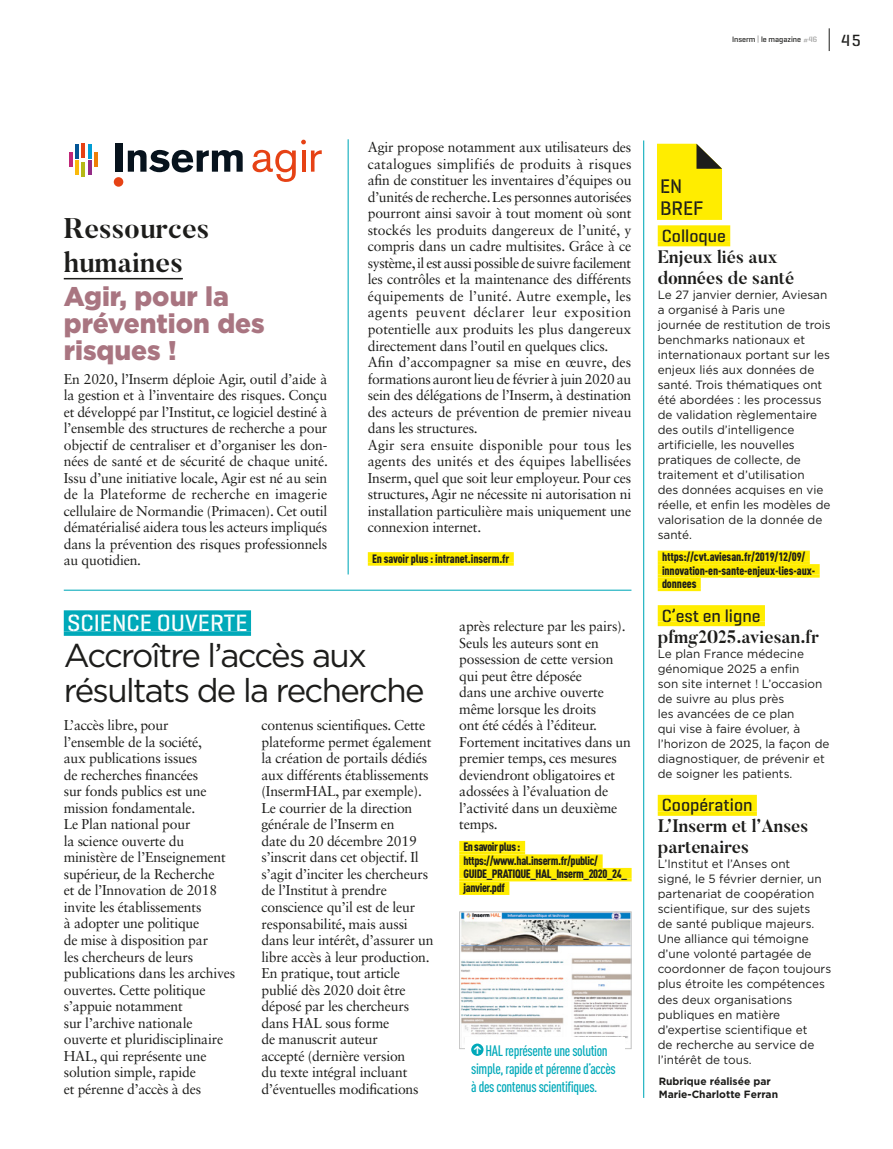
<style>
.page{position:relative;width:893px;height:1149px;background:#fff}
.page>*{position:absolute;margin:0;border:0;box-sizing:border-box;transform-origin:0 0}
.t1{font:33px/35.1px "Gotham";letter-spacing:-.05em;color:#1d1d1b}
.t2{font:700 28.35px/33.9px "Butler";color:#1d1d1b}
.t3{font:900 27px/27px "Gotham";color:#a97581}
.t4{font:500 24px "Geogrotesque Stencil A";color:#fff}
.t5{font:500 20.1px/21.3px "Geogrotesque Stencil A";letter-spacing:-.01em;color:#1d1d1b}
.t6{font:700 18px/21px "Butler";color:#1d1d1b}
.t7{font:500 18px "Geogrotesque Stencil A";color:#1d1d1b}
.t8{font:500 16.5px "Geogrotesque Stencil A";color:#1d1d1b}
.t9{font:500 condensed 15px/18px "DINOT";letter-spacing:-.025em;color:#00a9b9}
.t10{font:14.25px/16.5px "Sabon LT Std";letter-spacing:-.015em;color:#1d1d1b}
.t11{font:12px/15px "Gotham";color:#1d1d1b}
.t12{font:900 condensed 12px/13.5px "DINOT";letter-spacing:-.015em;color:#1d1d1b}
.t13{font:900 condensed 12px/13.5px "DINOT";letter-spacing:-.035em;color:#1d1d1b}
.t14{font:700 10.5px/12.6px "Gotham";color:#1d1d1b}
.t15{font:500 7.95px "Geogrotesque Stencil A";color:#1d1d1b}
.s1{color:#9d9d9c}
</style>
<div class="page">
<hr style="left:348px;top:139px;width:1px;height:435px;background:#00a9b9">
<hr style="left:64px;top:589px;width:567px;height:1px;background:#00a9b9">
<hr style="left:643px;top:140px;width:1px;height:957px;background:#00a9b9">
<svg style="left:657px;top:144px;width:65px;height:76px;background:#f0e011"></svg>
<div style="left:658px;top:225px;width:72px;height:17px;background:#ffed00"></div>
<hr style="left:658px;top:242px;width:72px;height:4px;background:#ffed00">
<div style="left:658px;top:550px;width:152px;height:11px;background:#ffed00"></div>
<hr style="left:658px;top:561px;width:152px;height:3px;background:#ffed00">
<div style="left:658px;top:564px;width:162px;height:10px;background:#ffed00"></div>
<hr style="left:658px;top:574px;width:162px;height:3px;background:#ffed00">
<div style="left:658px;top:577px;width:43px;height:11px;background:#ffed00"></div>
<hr style="left:658px;top:588px;width:43px;height:3px;background:#ffed00">
<div style="left:658px;top:605px;width:107px;height:16px;background:#ffed00"></div>
<div style="left:658px;top:621px;width:107px;height:5px;background:#ffed00"></div>
<div style="left:658px;top:794px;width:99px;height:17px;background:#ffed00"></div>
<svg style="left:658px;top:811px;width:99px;height:4px"></svg>
<div style="left:64px;top:610px;width:187px;height:21px;background:#00a9b9"></div>
<svg style="left:64px;top:631px;width:187px;height:4px"></svg>
<div style="left:459px;top:840px;width:66px;height:11px;background:#ffed00"></div>
<hr style="left:459px;top:851px;width:66px;height:3px;background:#ffed00">
<div style="left:459px;top:854px;width:144px;height:10px;background:#ffed00"></div>
<hr style="left:459px;top:864px;width:144px;height:3px;background:#ffed00">
<div style="left:459px;top:867px;width:173px;height:11px;background:#ffed00"></div>
<hr style="left:459px;top:878px;width:173px;height:3px;background:#ffed00">
<div style="left:459px;top:881px;width:50px;height:10px;background:#ffed00"></div>
<hr style="left:459px;top:891px;width:50px;height:3px;background:#ffed00">
<hr style="left:64px;top:278px;width:119px;height:1px;background:#1d1d1b">
<div style="left:368px;top:552px;width:146px;height:10px;background:#ffed00"></div>
<hr style="left:368px;top:562px;width:146px;height:3px;background:#ffed00">
<div style="left:115px;top:143px;width:7px;height:29px;background:#07131d"></div>
<svg style="left:128px;top:150px;width:115px;height:22px"></svg>
<div style="left:114px;top:177px;width:9px;height:10px;background:#e64215;border-radius:50%"></div>
<hr style="left:94px;top:152px;width:4px;height:15px;background:#ee7e06">
<hr style="left:88px;top:144px;width:3px;height:15px;background:#009dd4">
<hr style="left:88px;top:160px;width:3px;height:15px;background:#942b86">
<hr style="left:82px;top:143px;width:3px;height:14px;background:#e64215">
<hr style="left:82px;top:162px;width:3px;height:14px;background:#b5b815">
<hr style="left:75px;top:144px;width:4px;height:15px;background:#035596">
<hr style="left:75px;top:160px;width:4px;height:15px;background:#fab90a">
<hr style="left:69px;top:152px;width:4px;height:15px;background:#c02778">
<svg style="left:252px;top:150px;width:44px;height:32px"></svg>
<svg style="left:311px;top:150px;width:11px;height:22px"></svg>
<hr style="left:302px;top:150px;width:3px;height:22px;background:#e64215">
<svg style="left:301px;top:140px;width:5px;height:4px"></svg>
<img style="left:461px;top:913px;width:168px;height:127px">
<div style="left:459px;top:911px;width:172px;height:137px;border:1px solid #c6c6c6"></div>
<div style="left:465px;top:1037px;width:160px;height:60px;background:#fff"></div>
<svg style="left:471px;top:1043px;width:12px;height:12px"></svg>
<svg style="left:829px;top:28px;width:1px;height:23px"></svg>
<svg style="left:474px;top:1045px;width:7px;height:8px"></svg>
<p class="t15" style="left:732px;top:34px;width:87px">Inserm <span class="s1">|</span> le magazine <span class="s1">#46</span></p>
<p class="t8" style="left:841px;top:30px;width:21px">45</p>
<h2 class="t2" style="left:64px;top:210px;width:147px">Ressources humaines</h2>
<h3 class="t3" style="left:64px;top:282px;width:203px">Agir, pour la prévention des risques !</h3>
<p class="t10" style="left:64px;top:370px;width:266px;text-align:justify">En 2020, l’Inserm déploie Agir, outil d’aide à la gestion et à l’inventaire des risques. Conçu et développé par l’Institut, ce logiciel destiné à l’ensemble des structures de recherche a pour objectif de centraliser et d’organiser les don&shy;nées de santé et de sécurité de chaque unité.<br>Issu d’une initiative locale, Agir est né au sein de la Plateforme de recherche en imagerie cellulaire de Normandie (Primacen). Cet outil dématérialisé aidera tous les acteurs impliqués dans la prévention des risques professionnels au quotidien.</p>
<p class="t10" style="left:368px;top:139px;width:265px">Agir propose notamment aux utilisateurs des catalogues simplifiés de produits à risques afin de constituer les inventaires d’équipes ou d’unités de recherche. Les personnes autorisées pourront ainsi savoir à tout moment où sont stockés les produits dangereux de l’unité, y compris dans un cadre multisites. Grâce à ce système, il est aussi possible de suivre facilement les contrôles et la maintenance des différents équipements de l’unité. Autre exemple, les agents peuvent déclarer leur exposition potentielle aux produits les plus dangereux directement dans l’outil en quelques clics.<br>Afin d’accompagner sa mise en œuvre, des formations auront lieu de février à juin 2020 au sein des délégations de l’Inserm, à destination des acteurs de prévention de premier niveau dans les structures.<br>Agir sera ensuite disponible pour tous les agents des unités et des équipes labellisées Inserm, quel que soit leur employeur. Pour ces structures, Agir ne nécessite ni autorisation ni installation particulière mais uniquement une connexion internet.</p>
<p class="t12" style="left:372px;top:551px;width:139px">En savoir plus : intranet.inserm.fr</p>
<h3 class="t4" style="left:67px;top:608px;width:182px">SCIENCE OUVERTE</h3>
<h1 class="t1" style="left:64px;top:636px;width:362px">Accroître l’accès aux résultats de la recherche</h1>
<p class="t10" style="left:64px;top:716px;width:173px">L’accès libre, pour<br>l’ensemble de la société,<br>aux publications issues<br>de recherches financées<br>sur fonds publics est une mission fondamentale.<br>Le Plan national pour<br>la science ouverte du ministère de l’Enseignement supérieur, de la Recherche<br>et de l’Innovation de 2018 invite les établissements<br>à adopter une politique<br>de mise à disposition par<br>les chercheurs de leurs publications dans les archives ouvertes. Cette politique s’appuie notamment<br>sur l’archive nationale ouverte et pluridisciplinaire<br>HAL, qui représente une solution simple, rapide<br>et pérenne d’accès à des</p>
<p class="t10" style="left:261px;top:716px;width:174px">contenus scientifiques. Cette plateforme permet également la création de portails dédiés aux différents établissements (InsermHAL, par exemple).<br>Le courrier de la direction générale de l’Inserm en<br>date du 20 décembre 2019 s’inscrit dans cet objectif. Il s’agit d’inciter les chercheurs de l’Institut à prendre conscience qu’il est de leur responsabilité, mais aussi dans leur intérêt, d’assurer un libre accès à leur production.<br>En pratique, tout article publié dès 2020 doit être déposé par les chercheurs dans HAL sous forme<br>de manuscrit auteur<br>accepté (dernière version<br>du texte intégral incluant d’éventuelles modifications</p>
<p class="t10" style="left:459px;top:617px;width:173px">après relecture par les pairs).<br>Seuls les auteurs sont en possession de cette version qui peut être déposée<br>dans une archive ouverte même lorsque les droits<br>ont été cédés à l’éditeur.<br>Fortement incitatives dans un premier temps, ces mesures deviendront obligatoires et adossées à l’évaluation de l’activité dans un deuxième temps.</p>
<p class="t13" style="left:463px;top:839px;width:165px">En savoir plus : https://www.hal.inserm.fr/public/<br>GUIDE_PRATIQUE_HAL_Inserm_2020_24_ janvier.pdf</p>
<p class="t9" style="left:471px;top:1041px;width:146px;text-indent:14px">HAL représente une solution simple, rapide et pérenne d’accès à des contenus scientifiques.</p>
<h3 class="t5" style="left:660px;top:175px;width:45px">EN<br>BREF</h3>
<p class="t7" style="left:662px;top:224px;width:66px">Colloque</p>
<p class="t6" style="left:658px;top:246px;width:138px">Enjeux liés aux données de santé</p>
<p class="t11" style="left:658px;top:287px;width:175px">Le 27 janvier dernier, Aviesan a organisé à Paris une journée de restitution de trois benchmarks nationaux et internationaux portant sur les enjeux liés aux données de santé. Trois thématiques ont été abordées : les processus de validation règlementaire des outils d’intelligence artificielle, les nouvelles pratiques de collecte, de traitement et d’utilisation<br>des données acquises en vie réelle, et enfin les modèles de valorisation de la donnée de santé.</p>
<p class="t12" style="left:662px;top:549px;width:155px">https://cvt.aviesan.fr/2019/12/09/ innovation-en-sante-enjeux-lies-aux&shy;donnees</p>
<p class="t7" style="left:662px;top:604px;width:100px">C’est en ligne</p>
<p class="t6" style="left:658px;top:625px;width:163px">pfmg2025.aviesan.fr</p>
<p class="t11" style="left:658px;top:645px;width:173px">Le plan France médecine génomique 2025 a enfin<br>son site internet ! L’occasion de suivre au plus près<br>les avancées de ce plan<br>qui vise à faire évoluer, à l’horizon de 2025, la façon de diagnostiquer, de prévenir et de soigner les patients.</p>
<p class="t7" style="left:662px;top:793px;width:92px">Coopération</p>
<p class="t6" style="left:658px;top:815px;width:152px">L’Inserm et l’Anses partenaires</p>
<p class="t11" style="left:658px;top:856px;width:175px">L’Institut et l’Anses ont<br>signé, le 5 février dernier, un partenariat de coopération scientifique, sur des sujets<br>de santé publique majeurs.<br>Une alliance qui témoigne d’une volonté partagée de coordonner de façon toujours plus étroite les compétences des deux organisations publiques en matière d’expertise scientifique et<br>de recherche au service de l’intérêt de tous.</p>
<p class="t14" style="left:659px;top:1074px;width:121px">Rubrique réalisée par<br>Marie-Charlotte Ferran</p>
</div>
